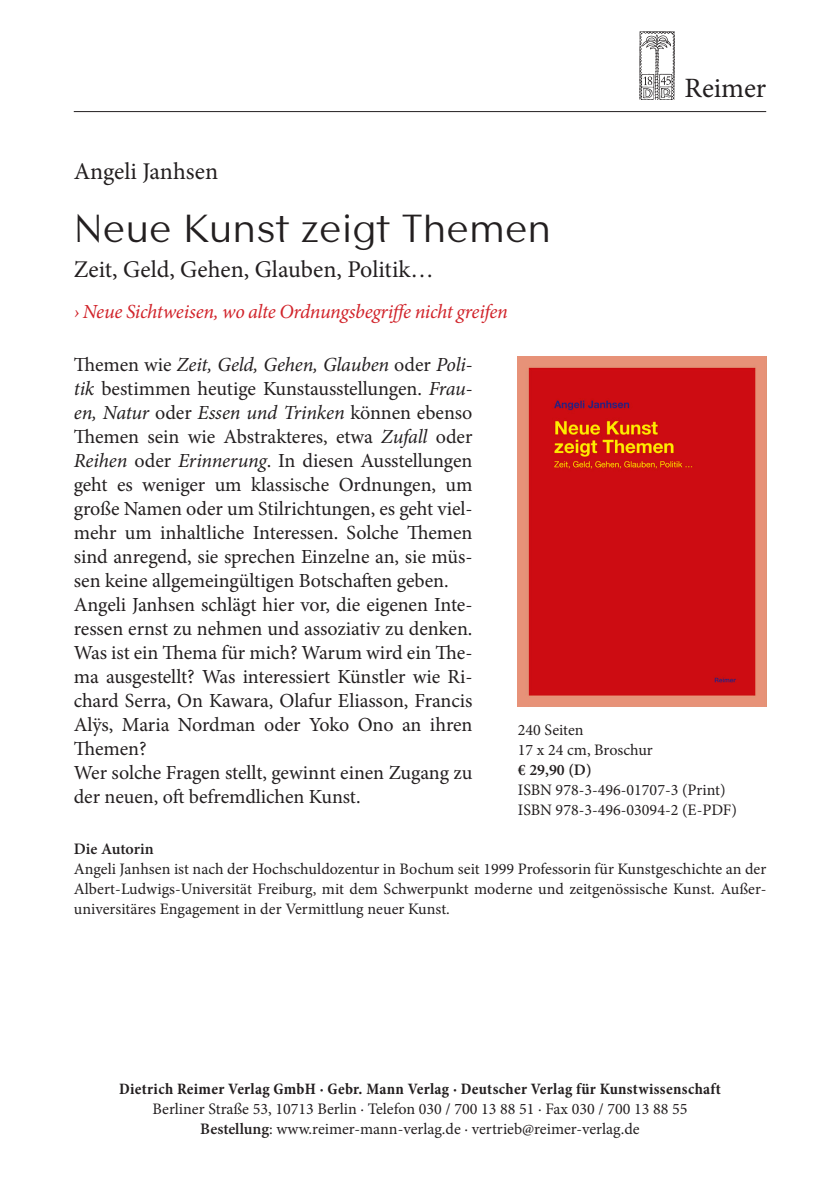
<style>
.page{position:relative;width:840px;height:1191px;background:#fff}
.page>*{position:absolute;margin:0;border:0;box-sizing:border-box;transform-origin:0 0}
._1_Autoren{font:40px "Contax Sans 55";color:#231f20}
.Verlag_Überschrift{font:28px "Minion Pro";letter-spacing:-.005em;color:#231f20}
._3_Untertitel{font:24px "Minion Pro";color:#231f20}
._1_Autoren-2{font:24px "Minion Pro";letter-spacing:-.005em;color:#231f20}
.Fließtext{font:20px/24px "Minion Pro";letter-spacing:-.005em;color:#231f20;text-align:justify}
.Ü_Schlagworte{font:italic 20px "Minion Pro";letter-spacing:-.015em;color:#d1232a}
.Autoreninfos{font:16px/20px "Minion Pro";color:#231f20;text-align:justify}
._7_Bio{font:16px "Minion Pro";color:#231f20}
.Autoreninfos-2{font:700 condensed 16px "Minion Pro";letter-spacing:.02em;color:#231f20}
.Autoreninfos-3{font:600 16px "Minion Pro";color:#231f20}
._7_Bio-2{font:600 16px "Minion Pro";color:#231f20}
.s1{font-style:italic}
.s2{font-weight:600}
</style>
<div class="page">
<hr style="left:74px;top:111px;width:691px;height:1px;background:#231f20">
<img style="left:639px;top:32px;width:35px;height:68px">
<img style="left:517px;top:356px;width:249px;height:350px">
<p class="Verlag_Überschrift" style="left:684px;top:69px;width:83px">Reimer</p>
<p class="_1_Autoren-2" style="left:74px;top:155px;width:146px">Angeli Janhsen</p>
<p class="_1_Autoren" style="left:74px;top:203px;width:479px">Neue Kunst zeigt Themen</p>
<p class="_3_Untertitel" style="left:74px;top:253px;width:361px">Zeit, Geld, Gehen, Glauben, Politik…</p>
<p class="Ü_Schlagworte" style="left:74px;top:298px;width:435px">› Neue Sichtweisen, wo alte Ordnungsbegriffe nicht greifen</p>
<p class="Fließtext" style="left:74px;top:352px;width:400px">Themen wie <span class="s1">Zeit, Geld, Gehen, Glauben</span> oder <span class="s1">Poli&shy;tik</span> bestimmen heutige Kunstausstellungen. <span class="s1">Frau&shy;en, Natur</span> oder <span class="s1">Essen und Trinken</span> können ebenso Themen sein wie Abstrakteres, etwa <span class="s1">Zufall</span> oder <span class="s1">Reihen</span> oder <span class="s1">Erinnerung</span>. In diesen Ausstellungen geht es weniger um klassische Ordnungen, um große Namen oder um Stilrichtungen, es geht viel&shy;mehr um inhaltliche Interessen. Solche Themen sind anregend, sie sprechen Einzelne an, sie müs&shy;sen keine allgemeingültigen Botschaften geben.</p>
<p class="Fließtext" style="left:74px;top:592px;width:400px">Angeli Janhsen schlägt hier vor, die eigenen Inte&shy;ressen ernst zu nehmen und assoziativ zu denken.<br>Was ist ein Thema für mich? Warum wird ein The&shy;ma ausgestellt? Was interessiert Künstler wie Ri&shy;chard Serra, On Kawara, Olafur Eliasson, Francis Alÿs, Maria Nordman oder Yoko Ono an ihren Themen?</p>
<p class="Fließtext" style="left:74px;top:760px;width:400px">Wer solche Fragen stellt, gewinnt einen Zugang zu der neuen, oft befremdlichen Kunst.</p>
<p class="Autoreninfos-3" style="left:74px;top:838px;width:81px">Die Autorin</p>
<p class="Autoreninfos" style="left:74px;top:859px;width:693px">Angeli Janhsen ist nach der Hochschuldozentur in Bochum seit 1999 Professorin für Kunstgeschichte an der Albert-Ludwigs-Universität Freiburg, mit dem Schwerpunkt moderne und zeitgenössische Kunst. Außer&shy;universitäres Engagement in der Vermittlung neuer Kunst.</p>
<p class="_7_Bio" style="left:517px;top:719px;width:67px">240 Seiten</p>
<p class="_7_Bio" style="left:517px;top:739px;width:136px">17 x 24 cm, Broschur</p>
<p class="_7_Bio-2" style="left:517px;top:759px;width:75px">€ 29,90 (D)</p>
<p class="_7_Bio" style="left:517px;top:779px;width:209px">ISBN 978-3-496-01707-3 (Print)</p>
<p class="_7_Bio" style="left:517px;top:799px;width:220px">ISBN 978-3-496-03094-2 (E-PDF)</p>
<p class="Autoreninfos-2" style="left:119px;top:1078px;width:602px">Dietrich Reimer Verlag GmbH · Gebr. Mann Verlag · Deutscher Verlag für Kunstwissenschaft</p>
<p class="Autoreninfos" style="left:152px;top:1099px;width:536px">Berliner Straße 53, 10713 Berlin · Telefon 030 / 700 13 88 51 · Fax 030 / 700 13 88 55</p>
<p class="Autoreninfos" style="left:200px;top:1119px;width:440px"><span class="s2">Bestellung</span>: www.reimer-mann-verlag.de · vertrieb@reimer-verlag.de</p>
</div>
